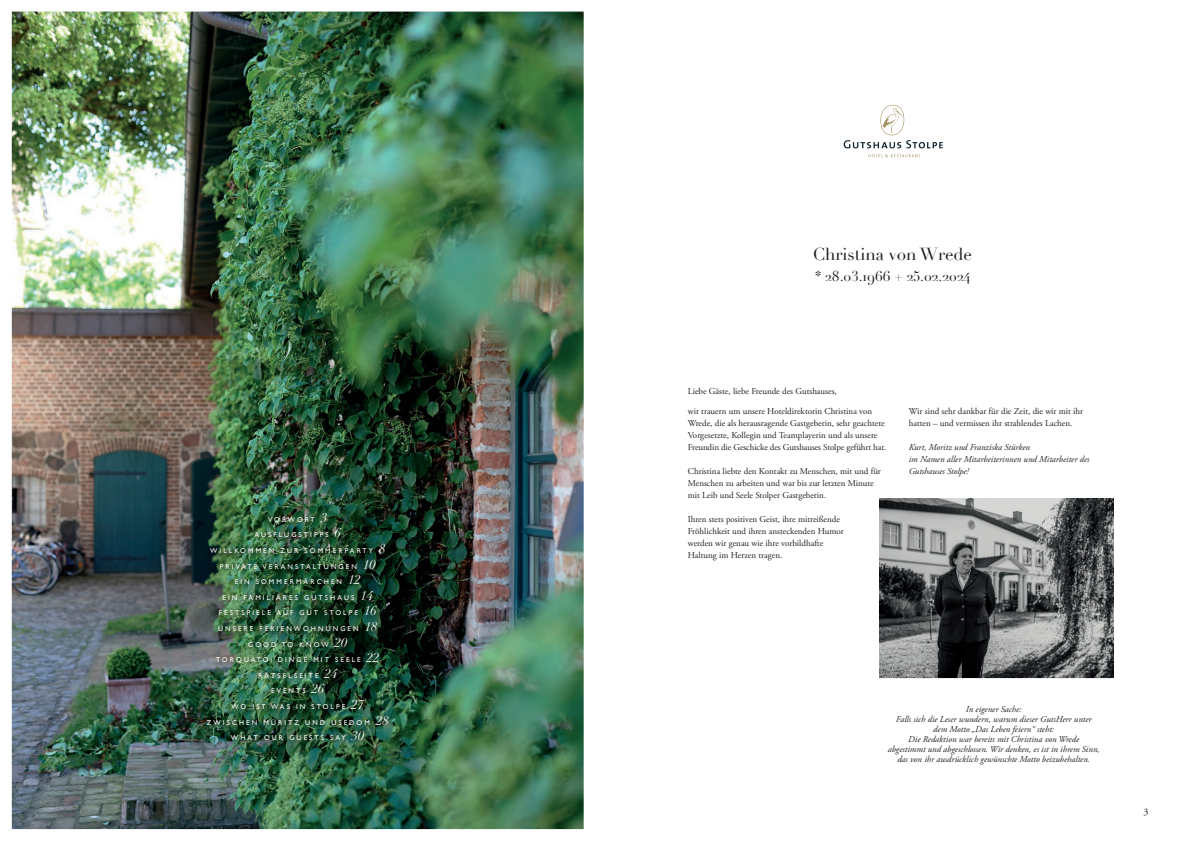
<style>
.page{position:relative;width:1191px;height:842px;background:#fff}
.page>*{position:absolute;margin:0;border:0;box-sizing:border-box;transform-origin:0 0}
.t1{font:17px "Didot";color:#231f20}
.t2{font:14px "Didot";color:#231f20}
.t3{font:10px "Adobe Garamond Pro";color:#231f20}
.t4{font:9px/12px "Adobe Garamond Pro";color:#231f20}
.t5{font:italic 9px/10px "Adobe Garamond Pro";color:#231f20}
.t6{font:7px "Gill Sans";letter-spacing:.3em;color:#fff}
.t7{font:7px "Gill Sans";letter-spacing:.26em;color:#fff}
.s1{font-family:"Didot";font-style:italic;font-size:13px}
</style>
<div class="page">
<img style="left:12px;top:12px;width:571px;height:817px">
<svg style="left:868px;top:154px;width:52px;height:3px"></svg>
<svg style="left:843px;top:105px;width:100px;height:43px"></svg>
<img style="left:201px;top:506px;width:193px;height:241px">
<img style="left:879px;top:498px;width:234px;height:180px">
<p class="t7" style="left:268px;top:515px;width:61px">VORWORT <span class="s1">3</span></p>
<p class="t6" style="left:254px;top:531px;width:88px">AUSFLUGSTIPPS <span class="s1">6</span></p>
<p class="t6" style="left:210px;top:546px;width:177px">WILLKOMMEN ZUR SOMMERPARTY <span class="s1">8</span></p>
<p class="t6" style="left:220px;top:562px;width:157px">PRIVATE VERANSTALTUNGEN <span class="s1">10</span></p>
<p class="t6" style="left:235px;top:578px;width:127px">EIN SOMMERMÄRCHEN <span class="s1">12</span></p>
<p class="t6" style="left:222px;top:593px;width:152px">EIN FAMILIÄRES GUTSHAUS <span class="s1">14</span></p>
<p class="t6" style="left:219px;top:609px;width:159px">FESTSPIELE AUF GUT STOLPE <span class="s1">16</span></p>
<p class="t6" style="left:218px;top:624px;width:161px">UNSERE FERIENWOHNUNGEN <span class="s1">18</span></p>
<p class="t6" style="left:248px;top:640px;width:101px">GOOD TO KNOW <span class="s1">20</span></p>
<p class="t6" style="left:216px;top:656px;width:165px">TORQUATO: DINGE MIT SEELE <span class="s1">22</span></p>
<p class="t6" style="left:258px;top:671px;width:81px">RÄTSELSEITE <span class="s1">24</span></p>
<p class="t6" style="left:271px;top:687px;width:55px">EVENTS <span class="s1">26</span></p>
<p class="t6" style="left:231px;top:702px;width:134px">WO IST WAS IN STOLPE <span class="s1">27</span></p>
<p class="t6" style="left:207px;top:718px;width:183px">ZWISCHEN MÜRITZ UND USEDOM <span class="s1">28</span></p>
<p class="t6" style="left:231px;top:734px;width:135px">WHAT OUR GUESTS SAY <span class="s1">30</span></p>
<h1 class="t1" style="left:813px;top:244px;width:161px">Christina von Wrede</h1>
<h2 class="t2" style="left:815px;top:268px;width:156px">* 28.03.1966 + 25.02.2024</h2>
<p class="t4" style="left:688px;top:385px;width:151px">Liebe Gäste, liebe Freunde des Gutshauses,</p>
<p class="t4" style="left:688px;top:405px;width:200px">wir trauern um unsere Hoteldirektorin Christina von Wrede, die als herausragende Gastgeberin, sehr geachtete Vorgesetzte, Kollegin und Teamplayerin und als unsere Freundin die Geschicke des Gutshauses Stolpe geführt hat.</p>
<p class="t4" style="left:688px;top:465px;width:195px">Christina liebte den Kontakt zu Menschen, mit und für<br>Menschen zu arbeiten und war bis zur letzten Minute mit Leib und Seele Stolper Gastgeberin.</p>
<p class="t4" style="left:688px;top:513px;width:157px">Ihren stets positiven Geist, ihre mitreißende Fröhlichkeit und ihren ansteckenden Humor werden wir genau wie ihre vorbildhafte Haltung im Herzen tragen.</p>
<p class="t4" style="left:908px;top:405px;width:176px">Wir sind sehr dankbar für die Zeit, die wir mit ihr hatten – und vermissen ihr strahlendes Lachen.</p>
<p class="t5" style="left:908px;top:441px;width:182px;line-height:12px">Kurt, Moritz und Franziska Stürken<br>im Namen aller Mitarbeiterinnen und Mitarbeiter des<br>Gutshauses Stolpe!</p>
<p class="t5" style="left:887px;top:704px;width:213px;text-align:center">In eigener Sache:<br>Falls sich die Leser wundern, warum dieser GutsHerr unter<br>dem Motto „Das Leben feiern“ steht:<br>Die Redaktion war bereits mit Christina von Wrede<br>abgestimmt und abgeschlossen. Wir denken, es ist in ihrem Sinn, das von ihr ausdrücklich gewünschte Motto beizubehalten.</p>
<p class="t3" style="left:1143px;top:806px;width:6px">3</p>
</div>
